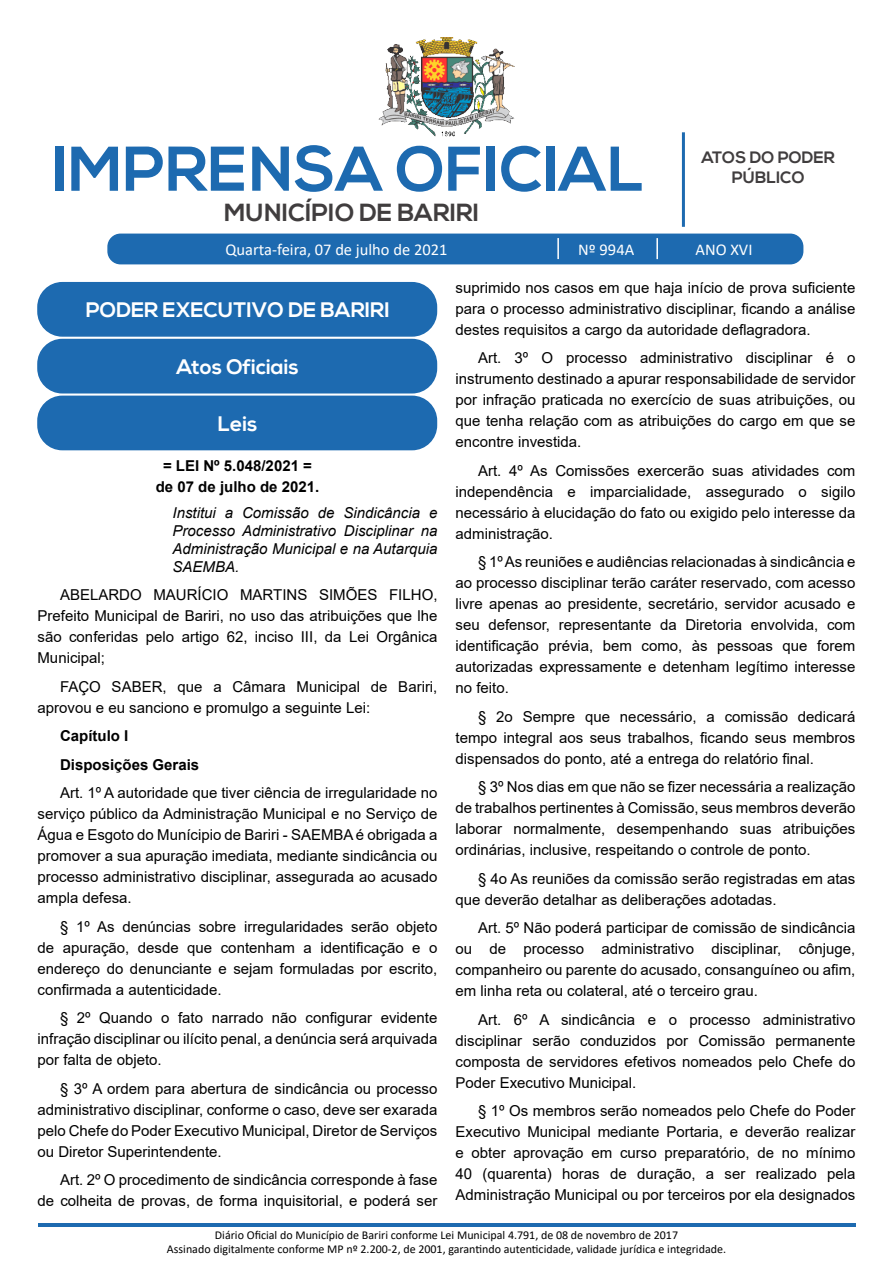
<style>
.page{position:relative;width:893px;height:1263px;background:#fff}
.page>*{position:absolute;margin:0;border:0;box-sizing:border-box;transform-origin:0 0}
.t1{font:700 63px "Nexa";color:#1d6ab0}
.t2{font:700 24.75px "Nexa";color:#403d3e}
.TÍTULO_CAIXAS_ENTIDA{font:700 21px "Nexa";color:#fff}
.t3{font:16.5px "Calibri";color:#fff}
.t4{font:700 16.5px/19.8px "Nexa";color:#403d3e;text-align:center}
._2_-_Corpo{font:15px/21px "Arial";color:#000;text-align:justify}
._3_-_Ementa{font:italic 15px/18px "Arial";color:#000;text-align:justify}
._1_-_Cabeçalho{font:700 15px "Arial";color:#000}
._2_-_Corpo-2{font:700 15px "Arial";color:#000}
.t5{font:12px/14.4px "Calibri";color:#000;text-align:center}
</style>
<div class="page">
<hr style="left:682px;top:132px;width:3px;height:95px;background:#1d6ab0">
<div style="left:108px;top:234px;width:695px;height:30px;background:#1d6ab0;border-radius:12px"></div>
<div style="left:107px;top:234px;width:696px;height:30px;border:2px solid #1d6ab0;border-radius:12px"></div>
<hr style="left:557px;top:238px;width:2px;height:21px;background:#fff">
<hr style="left:656px;top:238px;width:2px;height:21px;background:#fff">
<hr style="left:38px;top:1223px;width:817px;height:3px;background:#1d6ab0">
<img style="left:378px;top:38px;width:137px;height:98px">
<div style="left:38px;top:283px;width:398px;height:53px;background:#1d6ab0;border-radius:24px"></div>
<div style="left:37px;top:282px;width:400px;height:55px;border:2px solid #1d6ab0;border-radius:24px"></div>
<div style="left:38px;top:339px;width:398px;height:54px;background:#1d6ab0;border-radius:24px"></div>
<div style="left:37px;top:339px;width:400px;height:54px;border:2px solid #1d6ab0;border-radius:24px"></div>
<div style="left:38px;top:396px;width:398px;height:54px;background:#1d6ab0;border-radius:24px"></div>
<div style="left:37px;top:396px;width:400px;height:54px;border:2px solid #1d6ab0;border-radius:24px"></div>
<h1 class="t1" style="left:52px;top:133px;width:594px">IMPRENSA OFICIAL</h1>
<h2 class="t2" style="left:224px;top:198px;width:256px">MUNICÍPIO DE BARIRI</h2>
<p class="t4" style="left:701px;top:148px;width:135px">ATOS DO PODER<br>PÚBLICO</p>
<p class="t3" style="left:225px;top:238px;width:223px">Quarta-feira, 07 de julho de 2021</p>
<p class="t3" style="left:578px;top:238px;width:58px">Nº 994A</p>
<p class="t3" style="left:695px;top:238px;width:58px">ANO XVI</p>
<p class="TÍTULO_CAIXAS_ENTIDA" style="left:86px;top:298px;width:306px">PODER EXECUTIVO DE BARIRI</p>
<p class="TÍTULO_CAIXAS_ENTIDA" style="left:177px;top:355px;width:124px">Atos Oficiais</p>
<p class="TÍTULO_CAIXAS_ENTIDA" style="left:218px;top:411px;width:41px">Leis</p>
<p class="_1_-_Cabeçalho" style="left:163px;top:455px;width:150px">= LEI Nº 5.048/2021 =</p>
<p class="_1_-_Cabeçalho" style="left:156px;top:476px;width:165px">de 07 de julho de 2021.</p>
<p class="_3_-_Ementa" style="left:172px;top:504px;width:266px">Institui a Comissão de Sindicância e Processo Administrativo Disciplinar na Administração Municipal e na Autarquia SAEMBA.</p>
<p class="_2_-_Corpo" style="left:38px;top:584px;width:401px;text-indent:22px">ABELARDO MAURÍCIO MARTINS SIMÕES FILHO, Prefeito Municipal de Bariri, no uso das atribuições que lhe são conferidas pelo artigo 62, inciso III, da Lei Orgânica Municipal;</p>
<p class="_2_-_Corpo" style="left:38px;top:676px;width:401px;text-indent:22px">FAÇO SABER, que a Câmara Municipal de Bariri, aprovou e eu sanciono e promulgo a seguinte Lei:</p>
<p class="_2_-_Corpo-2" style="left:60px;top:725px;width:70px">Capítulo I</p>
<p class="_2_-_Corpo-2" style="left:60px;top:754px;width:141px">Disposições Gerais</p>
<p class="_2_-_Corpo" style="left:38px;top:782px;width:401px;text-indent:22px">Art. 1º A autoridade que tiver ciência de irregularidade no serviço público da Administração Municipal e no Serviço de Água e Esgoto do Munícipio de Bariri - SAEMBA é obrigada a promover a sua apuração imediata, mediante sindicância ou processo administrativo disciplinar, assegurada ao acusado ampla defesa.</p>
<p class="_2_-_Corpo" style="left:38px;top:916px;width:401px;text-indent:22px">§ 1º As denúncias sobre irregularidades serão objeto de apuração, desde que contenham a identificação e o endereço do denunciante e sejam formuladas por escrito, confirmada a autenticidade.</p>
<p class="_2_-_Corpo" style="left:38px;top:1007px;width:401px;text-indent:22px">§ 2º Quando o fato narrado não configurar evidente infração disciplinar ou ilícito penal, a denúncia será arquivada por falta de objeto.</p>
<p class="_2_-_Corpo" style="left:38px;top:1078px;width:401px;text-indent:22px">§ 3º A ordem para abertura de sindicância ou processo administrativo disciplinar, conforme o caso, deve ser exarada pelo Chefe do Poder Executivo Municipal, Diretor de Serviços ou Diretor Superintendente.</p>
<p class="_2_-_Corpo" style="left:38px;top:1169px;width:401px;text-align:right">Art. 2º O procedimento de sindicância corresponde à fase<br>de colheita de provas, de forma inquisitorial, e poderá ser</p>
<p class="_2_-_Corpo" style="left:455px;top:277px;width:401px">suprimido nos casos em que haja início de prova suficiente para o processo administrativo disciplinar, ficando a análise destes requisitos a cargo da autoridade deflagradora.</p>
<p class="_2_-_Corpo" style="left:455px;top:347px;width:401px;text-indent:22px">Art. 3º O processo administrativo disciplinar é o instrumento destinado a apurar responsabilidade de servidor por infração praticada no exercício de suas atribuições, ou que tenha relação com as atribuições do cargo em que se encontre investida.</p>
<p class="_2_-_Corpo" style="left:455px;top:460px;width:401px;text-indent:22px">Art. 4º As Comissões exercerão suas atividades com independência e imparcialidade, assegurado o sigilo necessário à elucidação do fato ou exigido pelo interesse da administração.</p>
<p class="_2_-_Corpo" style="left:455px;top:551px;width:401px;text-indent:22px">§ 1º As reuniões e audiências relacionadas à sindicância e ao processo disciplinar terão caráter reservado, com acesso livre apenas ao presidente, secretário, servidor acusado e seu defensor, representante da Diretoria envolvida, com identificação prévia, bem como, às pessoas que forem autorizadas expressamente e detenham legítimo interesse no feito.</p>
<p class="_2_-_Corpo" style="left:455px;top:706px;width:401px;text-indent:22px">§ 2o Sempre que necessário, a comissão dedicará tempo integral aos seus trabalhos, ficando seus membros dispensados do ponto, até a entrega do relatório final.</p>
<p class="_2_-_Corpo" style="left:455px;top:776px;width:401px;text-indent:22px">§ 3º Nos dias em que não se fizer necessária a realização de trabalhos pertinentes à Comissão, seus membros deverão laborar normalmente, desempenhando suas atribuições ordinárias, inclusive, respeitando o controle de ponto.</p>
<p class="_2_-_Corpo" style="left:455px;top:868px;width:401px;text-indent:22px">§ 4o As reuniões da comissão serão registradas em atas que deverão detalhar as deliberações adotadas.</p>
<p class="_2_-_Corpo" style="left:455px;top:917px;width:401px;text-indent:22px">Art. 5º Não poderá participar de comissão de sindicância ou de processo administrativo disciplinar, cônjuge, companheiro ou parente do acusado, consanguíneo ou afim, em linha reta ou colateral, até o terceiro grau.</p>
<p class="_2_-_Corpo" style="left:455px;top:1009px;width:401px;text-indent:22px">Art. 6º A sindicância e o processo administrativo disciplinar serão conduzidos por Comissão permanente composta de servidores efetivos nomeados pelo Chefe do Poder Executivo Municipal.</p>
<p class="_2_-_Corpo" style="left:455px;top:1100px;width:401px;text-indent:22px">§ 1º Os membros serão nomeados pelo Chefe do Poder Executivo Municipal mediante Portaria, e deverão realizar e obter aprovação em curso preparatório, de no mínimo 40 (quarenta) horas de duração, a ser realizado pela Administração Municipal ou por terceiros por ela designados</p>
<p class="t5" style="left:167px;top:1227px;width:561px">Diário Oficial do Município de Bariri conforme Lei Municipal 4.791, de 08 de novembro de 2017<br>Assinado digitalmente conforme MP nº 2.200-2, de 2001, garantindo autenticidade, validade jurídica e integridade.</p>
</div>
